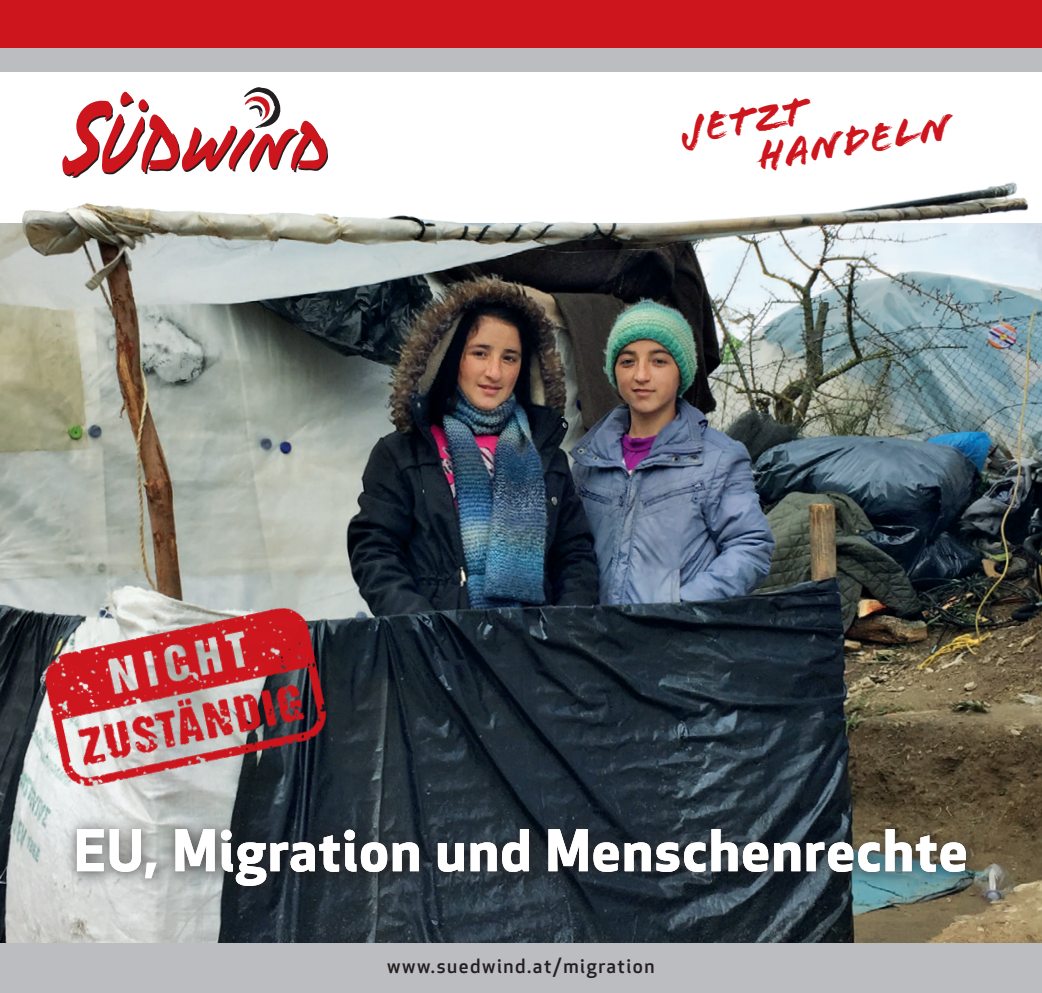
<style>
.page{position:relative;width:1042px;height:993px;background:#fff}
.page>*{position:absolute;margin:0;border:0;box-sizing:border-box;transform-origin:0 0}
.t1{font:700 56px "Apex New";letter-spacing:.03em;color:#fff}
.t2{font:42px "Flood Std";color:#cd151d}
.t3{font:500 19.25px "Apex New";letter-spacing:.08em;color:#231f20}
</style>
<div class="page">
<img style="left:0;top:278px;width:1042px;height:665px">
<div style="left:0;top:943px;width:1042px;height:49px;background:#bcbdc0"></div>
<div style="left:0;top:0;width:1042px;height:47px;background:#cd151d"></div>
<div style="left:63px;top:814px;width:921px;height:90px;background:#231f20;opacity:.5"></div>
<img style="left:17px;top:577px;width:357px;height:243px">
<img style="left:0;top:47px;width:1042px;height:231px">
<div style="left:62px;top:813px;width:921px;height:89px;background:#231f20;opacity:.25"></div>
<p class="t2" style="left:678px;top:107px;width:127px;rotate:-9deg">Jetzt</p>
<p class="t2" style="left:754px;top:132px;width:197px;rotate:-9deg">Handeln</p>
<p class="t1" style="left:74px;top:809px;width:895px">EU, Migration und Menschenrechte</p>
<p class="t3" style="left:387px;top:952px;width:269px">www.suedwind.at/migration</p>
</div>
